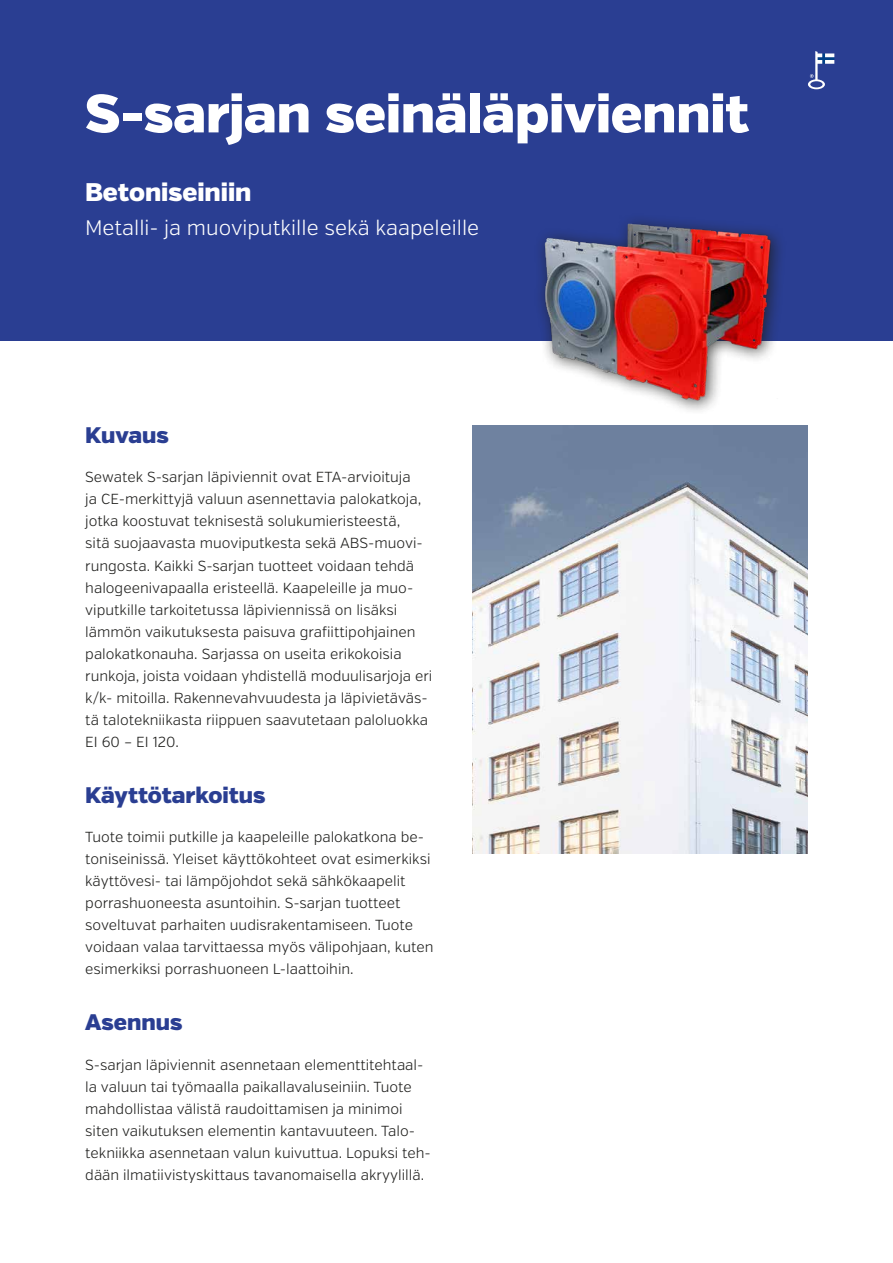
<style>
.page{position:relative;width:893px;height:1263px;background:#fff}
.page>*{position:absolute;margin:0;border:0;box-sizing:border-box;transform-origin:0 0}
.t1{font:900 53.85px "Verb";letter-spacing:-.005em;color:#fff}
.t2{font:900 25.5px "Verb";color:#fff}
.t3{font:900 22.5px "Verb";color:#2a3e92}
.t4{font:300 21px "Verb";color:#fff}
.t5{font:300 14.55px/22px "Verb";color:#1d1d1b}
</style>
<div class="page">
<div style="left:0;top:0;width:893px;height:340px;background:#2a3e92"></div>
<svg style="left:808px;top:51px;width:26px;height:38px"></svg>
<div style="left:534px;top:213px;width:252px;height:203px;background:#1d1d1b;opacity:.75"></div>
<img style="left:529px;top:213px;width:254px;height:188px">
<img style="left:472px;top:425px;width:336px;height:429px">
<h1 class="t1" style="left:85px;top:81px;width:665px">S-sarjan seinäläpiviennit</h1>
<h2 class="t2" style="left:85px;top:176px;width:168px">Betoniseiniin</h2>
<h3 class="t4" style="left:85px;top:216px;width:396px">Metalli- ja muoviputkille sekä kaapeleille</h3>
<h3 class="t3" style="left:85px;top:422px;width:85px">Kuvaus</h3>
<p class="t5" style="left:85px;top:466px;width:349px">Sewatek S-sarjan läpiviennit ovat ETA-arvioituja<br>ja CE-merkittyjä valuun asennettavia palokatkoja, jotka koostuvat teknisestä solukumieristeestä,<br>sitä suojaavasta muoviputkesta sekä ABS-muovi&shy;rungosta. Kaikki S-sarjan tuotteet voidaan tehdä halogeenivapaalla eristeellä. Kaapeleille ja muo&shy;viputkille tarkoitetussa läpiviennissä on lisäksi lämmön vaikutuksesta paisuva grafiittipohjainen palokatkonauha. Sarjassa on useita erikokoisia runkoja, joista voidaan yhdistellä moduulisarjoja eri k/k- mitoilla. Rakennevahvuudesta ja läpivietäväs&shy;tä talotekniikasta riippuen saavutetaan paloluokka EI 60 – EI 120.</p>
<h3 class="t3" style="left:85px;top:781px;width:182px">Käyttötarkoitus</h3>
<p class="t5" style="left:85px;top:826px;width:350px">Tuote toimii putkille ja kaapeleille palokatkona be&shy;toniseinissä. Yleiset käyttökohteet ovat esimerkiksi käyttövesi- tai lämpöjohdot sekä sähkökaapelit porrashuoneesta asuntoihin. S-sarjan tuotteet soveltuvat parhaiten uudisrakentamiseen. Tuote voidaan valaa tarvittaessa myös välipohjaan, kuten esimerkiksi porrashuoneen L-laattoihin.</p>
<h3 class="t3" style="left:85px;top:1009px;width:99px">Asennus</h3>
<p class="t5" style="left:85px;top:1054px;width:347px">S-sarjan läpiviennit asennetaan elementtitehtaal&shy;la valuun tai työmaalla paikallavaluseiniin. Tuote mahdollistaa välistä raudoittamisen ja minimoi siten vaikutuksen elementin kantavuuteen. Talo&shy;tekniikka asennetaan valun kuivuttua. Lopuksi teh&shy;dään ilmatiivistyskittaus tavanomaisella akryylillä.</p>
</div>
